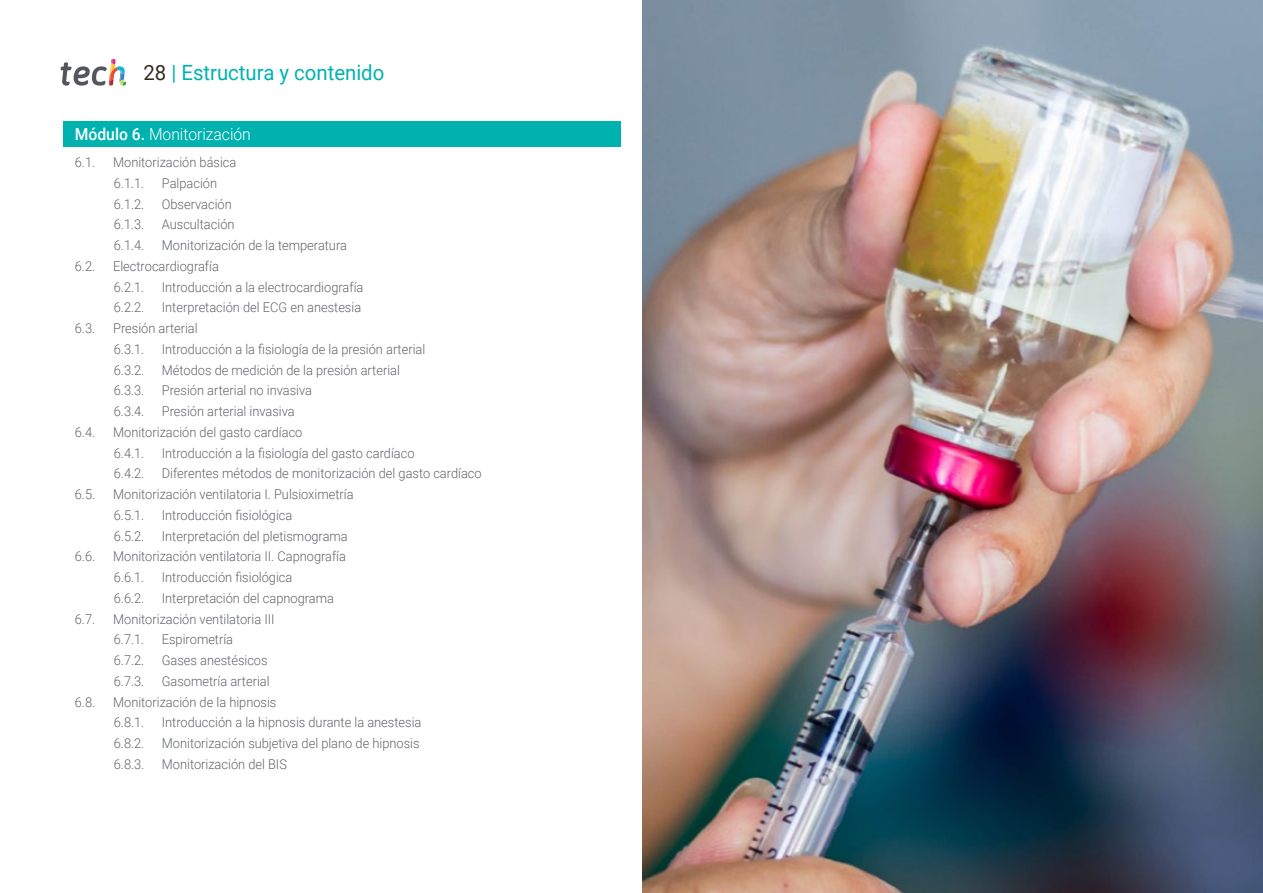
<style>
.page{position:relative;width:1263px;height:893px;background:#fff}
.page>*{position:absolute;margin:0;border:0;box-sizing:border-box;transform-origin:0 0}
.t1{font:21px "Roboto";color:#00b2af}
.t2{font:300 16.5px "Roboto";color:#fff;scale:.95 1}
.t3{font:300 13.5px/20.7px "Roboto";color:#61646a;scale:.95 1}
.s1{color:#312e20}
.s2{font-weight:500}
</style>
<div class="page">
<div style="left:64px;top:121px;width:557px;height:25px;background:#00b2af"></div>
<img style="left:642px;top:0;width:621px;height:893px">
<svg style="left:61px;top:59px;width:65px;height:27px"></svg>
<h1 class="t1" style="left:144px;top:57px;width:242px"><span class="s1">28</span> | Estructura y contenido</h1>
<p class="t2" style="left:75px;top:123px;width:187px"><span class="s2">Módulo 6.</span> Monitorización</p>
<p class="t3" style="left:75px;top:151px;width:23px">6.1.</p>
<p class="t3" style="left:113px;top:151px;width:131px">Monitorización básica<br>6.1.1.</p>
<p class="t3" style="left:162px;top:172px;width:60px">Palpación</p>
<p class="t3" style="left:114px;top:193px;width:34px">6.1.2.</p>
<p class="t3" style="left:162px;top:193px;width:75px">Observación</p>
<p class="t3" style="left:114px;top:214px;width:34px">6.1.3.</p>
<p class="t3" style="left:162px;top:214px;width:78px">Auscultación</p>
<p class="t3" style="left:114px;top:234px;width:34px">6.1.4.</p>
<p class="t3" style="left:162px;top:234px;width:196px">Monitorización de la temperatura</p>
<p class="t3" style="left:75px;top:255px;width:23px">6.2.</p>
<p class="t3" style="left:113px;top:255px;width:113px">Electrocardiografía<br>6.2.1.</p>
<p class="t3" style="left:162px;top:276px;width:214px">Introducción a la electrocardiografía</p>
<p class="t3" style="left:114px;top:297px;width:34px">6.2.2.</p>
<p class="t3" style="left:162px;top:297px;width:211px">Interpretación del ECG en anestesia</p>
<p class="t3" style="left:75px;top:317px;width:23px">6.3.</p>
<p class="t3" style="left:113px;top:317px;width:91px">Presión arterial<br>6.3.1.</p>
<p class="t3" style="left:162px;top:338px;width:279px">Introducción a la fisiología de la presión arterial</p>
<p class="t3" style="left:114px;top:359px;width:34px">6.3.2.</p>
<p class="t3" style="left:162px;top:359px;width:252px">Métodos de medición de la presión arterial</p>
<p class="t3" style="left:114px;top:380px;width:34px">6.3.3.</p>
<p class="t3" style="left:162px;top:380px;width:160px">Presión arterial no invasiva</p>
<p class="t3" style="left:114px;top:400px;width:34px">6.3.4.</p>
<p class="t3" style="left:162px;top:400px;width:141px">Presión arterial invasiva</p>
<p class="t3" style="left:75px;top:421px;width:23px">6.4.</p>
<p class="t3" style="left:113px;top:421px;width:201px">Monitorización del gasto cardíaco<br>6.4.1.</p>
<p class="t3" style="left:162px;top:442px;width:268px">Introducción a la fisiología del gasto cardíaco</p>
<p class="t3" style="left:114px;top:463px;width:34px">6.4.2.</p>
<p class="t3" style="left:162px;top:463px;width:338px">Diferentes métodos de monitorización del gasto cardíaco</p>
<p class="t3" style="left:75px;top:483px;width:23px">6.5.</p>
<p class="t3" style="left:113px;top:483px;width:255px">Monitorización ventilatoria I. Pulsioximetría<br>6.5.1.</p>
<p class="t3" style="left:162px;top:504px;width:139px">Introducción fisiológica</p>
<p class="t3" style="left:114px;top:525px;width:34px">6.5.2.</p>
<p class="t3" style="left:162px;top:525px;width:197px">Interpretación del pletismograma</p>
<p class="t3" style="left:75px;top:546px;width:23px">6.6.</p>
<p class="t3" style="left:113px;top:546px;width:247px">Monitorización ventilatoria II. Capnografía<br>6.6.1.</p>
<p class="t3" style="left:162px;top:566px;width:139px">Introducción fisiológica</p>
<p class="t3" style="left:114px;top:587px;width:34px">6.6.2.</p>
<p class="t3" style="left:162px;top:587px;width:183px">Interpretación del capnograma</p>
<p class="t3" style="left:75px;top:608px;width:23px">6.7.</p>
<p class="t3" style="left:113px;top:608px;width:172px">Monitorización ventilatoria III<br>6.7.1.</p>
<p class="t3" style="left:162px;top:629px;width:77px">Espirometría</p>
<p class="t3" style="left:114px;top:649px;width:34px">6.7.2.</p>
<p class="t3" style="left:162px;top:649px;width:113px">Gases anestésicos</p>
<p class="t3" style="left:114px;top:670px;width:34px">6.7.3.</p>
<p class="t3" style="left:162px;top:670px;width:115px">Gasometría arterial</p>
<p class="t3" style="left:75px;top:691px;width:23px">6.8.</p>
<p class="t3" style="left:113px;top:691px;width:173px">Monitorización de la hipnosis<br>6.8.1.</p>
<p class="t3" style="left:162px;top:712px;width:275px">Introducción a la hipnosis durante la anestesia</p>
<p class="t3" style="left:114px;top:732px;width:34px">6.8.2.</p>
<p class="t3" style="left:162px;top:732px;width:273px">Monitorización subjetiva del plano de hipnosis</p>
<p class="t3" style="left:114px;top:753px;width:34px">6.8.3.</p>
<p class="t3" style="left:162px;top:753px;width:133px">Monitorización del BIS</p>
</div>
